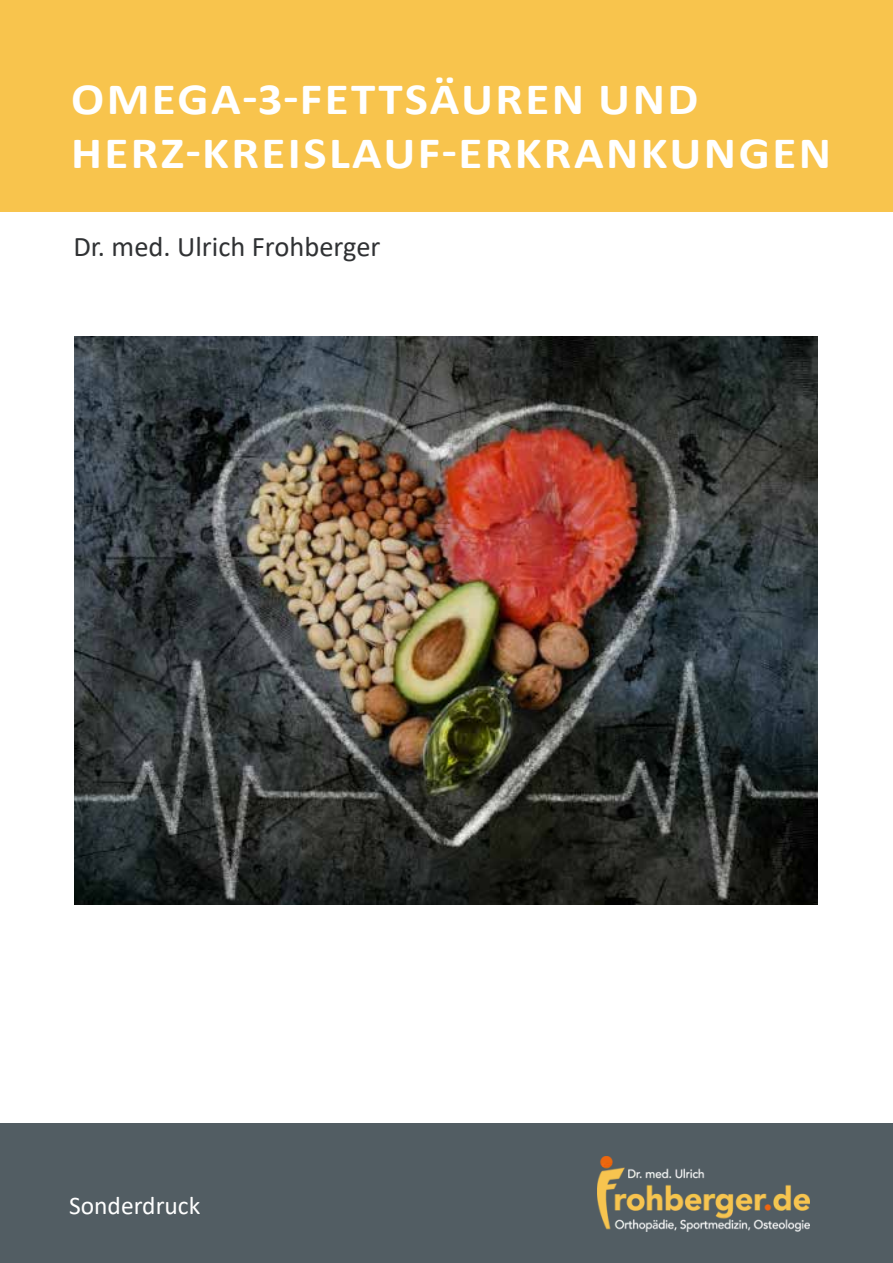
<style>
.page{position:relative;width:893px;height:1263px;background:#fff}
.page>*{position:absolute;margin:0;border:0;box-sizing:border-box;transform-origin:0 0}
.t1{font:700 45px/54px "Calibri";letter-spacing:.05em;color:#fff;scale:1.09 1}
.t2{font:28.5px "Calibri";color:#303234}
.t3{font:25.5px "Calibri";color:#fff}
</style>
<div class="page">
<div style="left:0;top:0;width:893px;height:211px;background:#f8c44d"></div>
<img style="left:74px;top:337px;width:743px;height:567px">
<div style="left:0;top:1124px;width:892px;height:139px;background:#525d63"></div>
<img style="left:598px;top:1156px;width:211px;height:75px">
<p class="t1" style="left:71px;top:71px;width:699px">OMEGA-3-FETTSÄUREN UND<br>HERZ-KREISLAUF-ERKRANKUNGEN</p>
<p class="t2" style="left:73px;top:235px;width:309px">Dr. med. Ulrich Frohberger</p>
<p class="t3" style="left:69px;top:1196px;width:133px">Sonderdruck</p>
</div>
